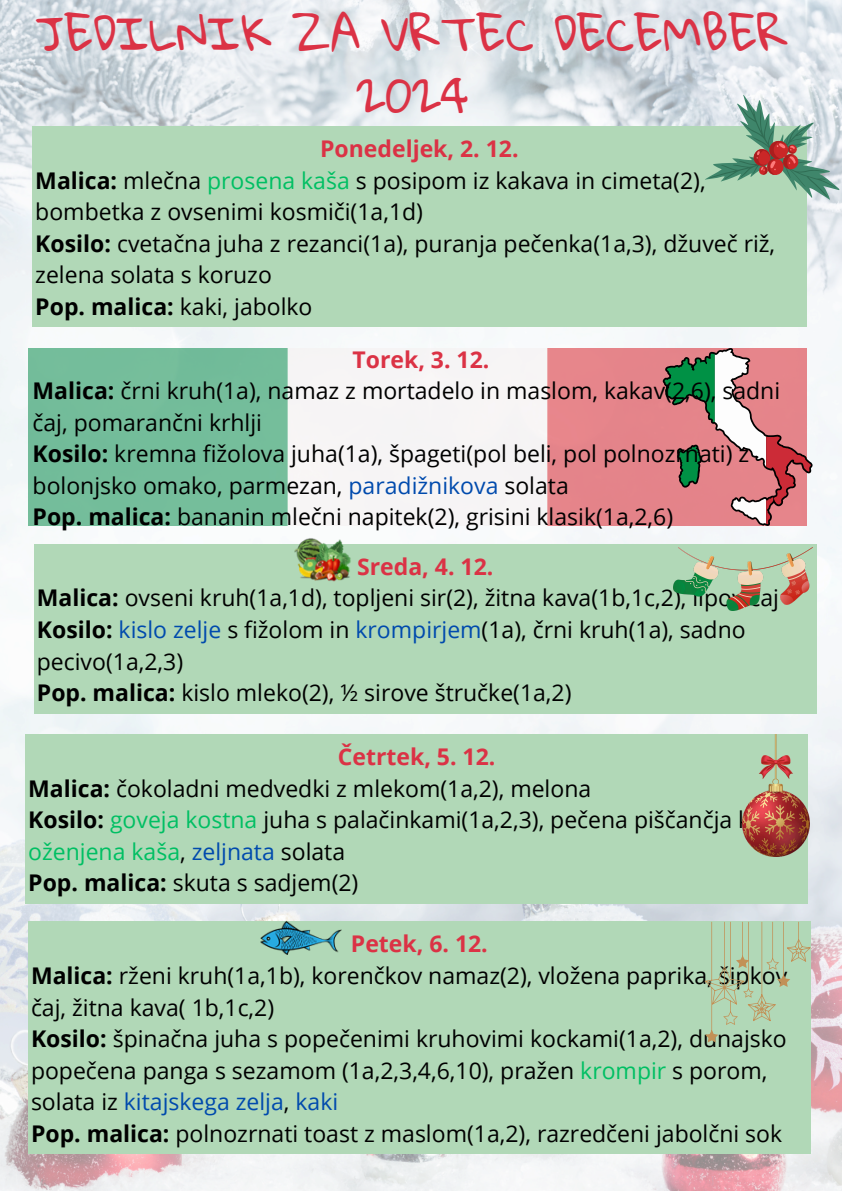
<style>
.page{position:relative;width:842px;height:1191px;background:#fff}
.page>*{position:absolute;margin:0;border:0;box-sizing:border-box;transform-origin:0 0}
.t1{font:45px/62.2px "Gloria Hallelujah";color:#db3245;text-align:center}
.t2{font:23px/31.5px "Open Sans";color:#000}
.t3{font:700 23px "Open Sans";color:#db3245}
.s1{font-weight:700}
.s2{color:#00bf63}
.s3{color:#004aad}
</style>
<div class="page">
<img style="left:0;top:0;width:842px;height:1190px">
<div style="left:32px;top:126px;width:774px;height:201px;background:#b1d8b7"></div>
<img style="left:28px;top:348px;width:635px;height:178px">
<svg style="left:663px;top:348px;width:150px;height:178px"></svg>
<div style="left:34px;top:544px;width:782px;height:169px;background:#b1d8b7"></div>
<div style="left:25px;top:734px;width:783px;height:169px;background:#b1d8b7"></div>
<div style="left:28px;top:921px;width:782px;height:232px;background:#b1d8b7"></div>
<svg style="left:705px;top:95px;width:135px;height:105px"></svg>
<img style="left:673px;top:547px;width:139px;height:63px">
<img style="left:743px;top:734px;width:66px;height:122px">
<svg style="left:705px;top:921px;width:105px;height:121px"></svg>
<img style="left:260px;top:921px;width:82px;height:33px">
<img style="left:294px;top:536px;width:58px;height:46px">
<h1 class="t1" style="left:36px;top:4px;width:754px">JEDILNIK ZA VRTEC DECEMBER<br>2024</h1>
<p class="t3" style="left:320px;top:132px;width:200px">Ponedeljek, 2. 12.</p>
<p class="t2" style="left:35px;top:164px;width:672px"><span class="s1">Malica:</span> mlečna <span class="s2">prosena kaša</span> s posipom iz kakava in cimeta(2), bombetka z ovsenimi kosmiči(1a,1d)</p>
<p class="t2" style="left:35px;top:227px;width:741px"><span class="s1">Kosilo:</span> cvetačna juha z rezanci(1a), puranja pečenka(1a,3), džuveč riž, zelena solata s koruzo</p>
<p class="t2" style="left:35px;top:290px;width:279px"><span class="s1">Pop. malica:</span> kaki, jabolko</p>
<p class="t3" style="left:352px;top:343px;width:138px">Torek, 3. 12.</p>
<p class="t2" style="left:33px;top:374px;width:749px"><span class="s1">Malica:</span> črni kruh(1a), namaz z mortadelo in maslom, kakav(2,6), sadni čaj, pomarančni krhlji</p>
<p class="t2" style="left:33px;top:437px;width:718px"><span class="s1">Kosilo:</span> kremna fižolova juha(1a), špageti(pol beli, pol polnozrnati) z bolonjsko omako, parmezan, <span class="s3">paradižnikova</span> solata</p>
<p class="t2" style="left:33px;top:500px;width:642px"><span class="s1">Pop. malica:</span> bananin mlečni napitek(2), grisini klasik(1a,2,6)</p>
<p class="t3" style="left:357px;top:550px;width:138px">Sreda, 4. 12.</p>
<p class="t2" style="left:37px;top:581px;width:744px"><span class="s1">Malica:</span> ovseni kruh(1a,1d), topljeni sir(2), žitna kava(1b,1c,2), lipov čaj</p>
<p class="t2" style="left:37px;top:613px;width:710px"><span class="s1">Kosilo:</span> <span class="s3">kislo zelje</span> s fižolom in <span class="s3">krompirjem</span>(1a), črni kruh(1a), sadno pecivo(1a,2,3)</p>
<p class="t2" style="left:37px;top:676px;width:536px"><span class="s1">Pop. malica:</span> kislo mleko(2), ½ sirove štručke(1a,2)</p>
<p class="t3" style="left:338px;top:740px;width:159px">Četrtek, 5. 12.</p>
<p class="t2" style="left:28px;top:771px;width:564px"><span class="s1">Malica:</span> čokoladni medvedki z mlekom(1a,2), melona</p>
<p class="t2" style="left:28px;top:803px;width:775px"><span class="s1">Kosilo:</span> <span class="s2">goveja kostna</span> juha s palačinkami(1a,2,3), pečena piščančja krača, <span class="s2">oženjena kaša</span>, <span class="s3">zeljnata</span> solata</p>
<p class="t2" style="left:28px;top:866px;width:332px"><span class="s1">Pop. malica:</span> skuta s sadjem(2)</p>
<p class="t3" style="left:351px;top:927px;width:138px">Petek, 6. 12.</p>
<p class="t2" style="left:31px;top:959px;width:758px"><span class="s1">Malica:</span> rženi kruh(1a,1b), korenčkov namaz(2), vložena paprika, šipkov čaj, žitna kava( 1b,1c,2)</p>
<p class="t2" style="left:31px;top:1022px;width:757px"><span class="s1">Kosilo:</span> špinačna juha s popečenimi kruhovimi kockami(1a,2), dunajsko popečena panga s sezamom (1a,2,3,4,6,10), pražen <span class="s2">krompir</span> s porom, solata iz <span class="s3">kitajskega zelja</span>, <span class="s3">kaki</span></p>
<p class="t2" style="left:31px;top:1116px;width:753px"><span class="s1">Pop. malica:</span> polnozrnati toast z maslom(1a,2), razredčeni jabolčni sok</p>
</div>
